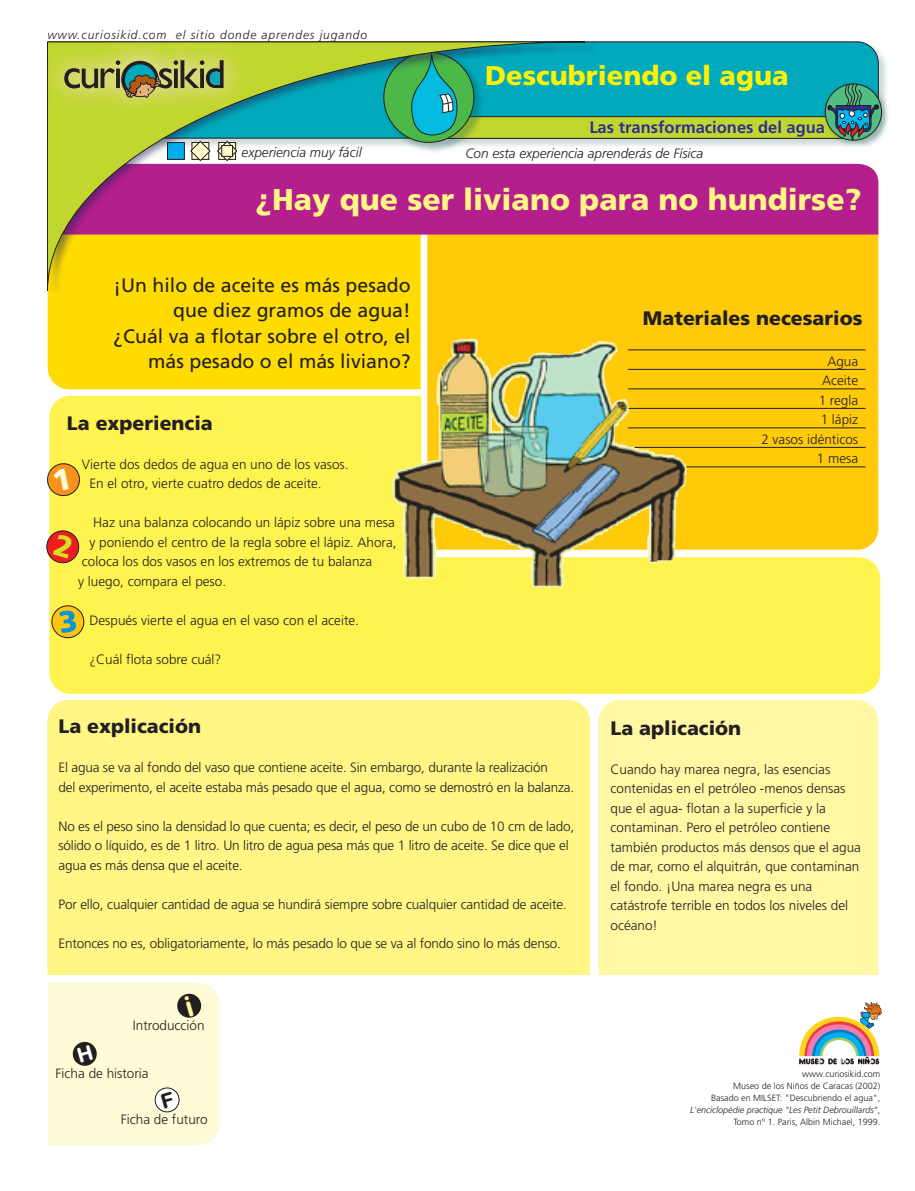
<style>
.page{position:relative;width:915px;height:1191px;background:#fff}
.page>*{position:absolute;margin:0;border:0;box-sizing:border-box;transform-origin:0 0}
.t1{font:900 30px "Frutiger";color:#fff685}
.t2{font:900 27px "Frutiger";color:#fff101}
.t3{font:19.5px/25.5px "Frutiger";color:#231f20;text-align:right}
.t4{font:900 19.5px "Frutiger";color:#231f20}
.t5{font:700 16.5px "Frutiger";color:#2e3092}
.t6{font:300 13.5px/19.5px "Frutiger";color:#231f20}
.t7{font:italic 300 13.5px "Frutiger";color:#231f20}
.t8{font:italic 300 12px "Frutiger";letter-spacing:.075em;color:#231f20}
.t9{font:300 9px/12px "Frutiger";color:#231f20;text-align:right}
.s1{font-style:italic}
</style>
<div class="page">
<div style="left:49px;top:396px;width:830px;height:298px;background:#fff34f"></div>
<div style="left:598px;top:700px;width:279px;height:275px;background:#fff7a4"></div>
<div style="left:47px;top:700px;width:543px;height:275px;background:#fff685"></div>
<div style="left:427px;top:234px;width:451px;height:316px;background:#feca0a"></div>
<div style="left:48px;top:296px;width:372px;height:93px;background:#ffdc01"></div>
<div style="left:599px;top:164px;width:279px;height:70px;background:#b41e8d"></div>
<svg style="left:599px;top:41px;width:279px;height:10px;background:#12a0b0"></svg>
<hr style="left:628px;top:388px;width:237px;height:1px;background:#231f20">
<hr style="left:628px;top:408px;width:237px;height:1px;background:#231f20">
<hr style="left:628px;top:427px;width:237px;height:1px;background:#231f20">
<hr style="left:628px;top:447px;width:237px;height:1px;background:#231f20">
<hr style="left:628px;top:466px;width:237px;height:1px;background:#231f20">
<hr style="left:628px;top:369px;width:237px;height:1px;background:#231f20">
<hr style="left:628px;top:349px;width:237px;height:1px;background:#231f20">
<svg style="left:799px;top:1002px;width:82px;height:62px"></svg>
<img style="left:821px;top:81px;width:67px;height:66px">
<img style="left:47px;top:41px;width:552px;height:255px">
<svg style="left:47px;top:41px;width:538px;height:250px;background:#bf8c63"></svg>
<img style="left:47px;top:41px;width:9px;height:105px">
<img style="left:56px;top:41px;width:6px;height:105px">
<img style="left:217px;top:41px;width:64px;height:105px">
<img style="left:62px;top:41px;width:155px;height:111px">
<svg style="left:64px;top:60px;width:159px;height:38px;background:#919c53"></svg>
<svg style="left:410px;top:51px;width:469px;height:93px;background:#36ae96"></svg>
<img style="left:390px;top:340px;width:296px;height:249px">
<svg style="left:47px;top:462px;width:34px;height:35px"></svg>
<svg style="left:46px;top:529px;width:34px;height:35px"></svg>
<div style="left:48px;top:983px;width:172px;height:162px;background:#fffbd6"></div>
<svg style="left:50px;top:604px;width:35px;height:35px"></svg>
<p class="t8" style="left:47px;top:28px;width:321px">www.curiosikid.com el sitio donde aprendes jugando</p>
<p class="t7" style="left:241px;top:144px;width:121px">experiencia muy fácil</p>
<p class="t2" style="left:485px;top:59px;width:305px">Descubriendo el agua</p>
<p class="t5" style="left:589px;top:118px;width:237px">Las transformaciones del agua</p>
<p class="t7" style="left:465px;top:146px;width:239px">Con esta experiencia aprenderás de Física</p>
<p class="t1" style="left:255px;top:182px;width:607px">¿Hay que ser liviano para no hundirse?</p>
<p class="t3" style="left:113px;top:272px;width:298px">¡Un hilo de aceite es más pesado que diez gramos de agua!<br>¿Cuál va a flotar sobre el otro, el más pesado o el más liviano?</p>
<p class="t4" style="left:67px;top:411px;width:147px">La experiencia</p>
<p class="t6" style="left:89px;top:454px;width:260px;text-indent:-8px">Vierte dos dedos de agua en uno de los vasos.<br>En el otro, vierte cuatro dedos de aceite.</p>
<p class="t6" style="left:93px;top:513px;width:303px">Haz una balanza colocando un lápiz sobre una mesa</p>
<p class="t6" style="left:89px;top:532px;width:308px">y poniendo el centro de la regla sobre el lápiz. Ahora,</p>
<p class="t6" style="left:82px;top:552px;width:292px">coloca los dos vasos en los extremos de tu balanza</p>
<p class="t6" style="left:78px;top:571px;width:149px">y luego, compara el peso.</p>
<p class="t6" style="left:89px;top:610px;width:271px">Después vierte el agua en el vaso con el aceite.</p>
<p class="t6" style="left:89px;top:649px;width:133px">¿Cuál flota sobre cuál?</p>
<p class="t4" style="left:58px;top:714px;width:144px">La explicación</p>
<p class="t6" style="left:58px;top:757px;width:517px">El agua se va al fondo del vaso que contiene aceite. Sin embargo, durante la realización<br>del experimento, el aceite estaba más pesado que el agua, como se demostró en la balanza.</p>
<p class="t6" style="left:58px;top:816px;width:517px">No es el peso sino la densidad lo que cuenta; es decir, el peso de un cubo de 10 cm de lado, sólido o líquido, es de 1 litro. Un litro de agua pesa más que 1 litro de aceite. Se dice que el agua es más densa que el aceite.</p>
<p class="t6" style="left:58px;top:894px;width:509px">Por ello, cualquier cantidad de agua se hundirá siempre sobre cualquier cantidad de aceite.</p>
<p class="t6" style="left:58px;top:933px;width:504px">Entonces no es, obligatoriamente, lo más pesado lo que se va al fondo sino lo más denso.</p>
<p class="t6" style="left:133px;top:1015px;width:73px">Introducción</p>
<p class="t6" style="left:56px;top:1063px;width:95px">Ficha de historia</p>
<p class="t6" style="left:121px;top:1109px;width:88px">Ficha de futuro</p>
<p class="t4" style="left:642px;top:306px;width:221px">Materiales necesarios</p>
<p class="t6" style="left:761px;top:351px;width:98px;text-align:right">Agua<br>Aceite<br>1 regla<br>1 lápiz<br>2 vasos idénticos<br>1 mesa</p>
<p class="t4" style="left:610px;top:716px;width:132px">La aplicación</p>
<p class="t6" style="left:610px;top:759px;width:252px">Cuando hay marea negra, las esencias contenidas en el petróleo -menos densas que el agua- flotan a la superficie y la contaminan. Pero el petróleo contiene también productos más densos que el agua de mar, como el alquitrán, que contaminan el fondo. ¡Una marea negra es una catástrofe terrible en todos los niveles del océano!</p>
<p class="t9" style="left:690px;top:1067px;width:191px">www.curiosikid.com<br>Museo de los Niños de Caracas (2002)<br>Basado en MILSET: "Descubriendo el agua", <span class="s1">L'enciclopédie practique "Les Petit Debrouillards"</span>, Tomo nº 1. Paris, Albin Michael, 1999.</p>
</div>
